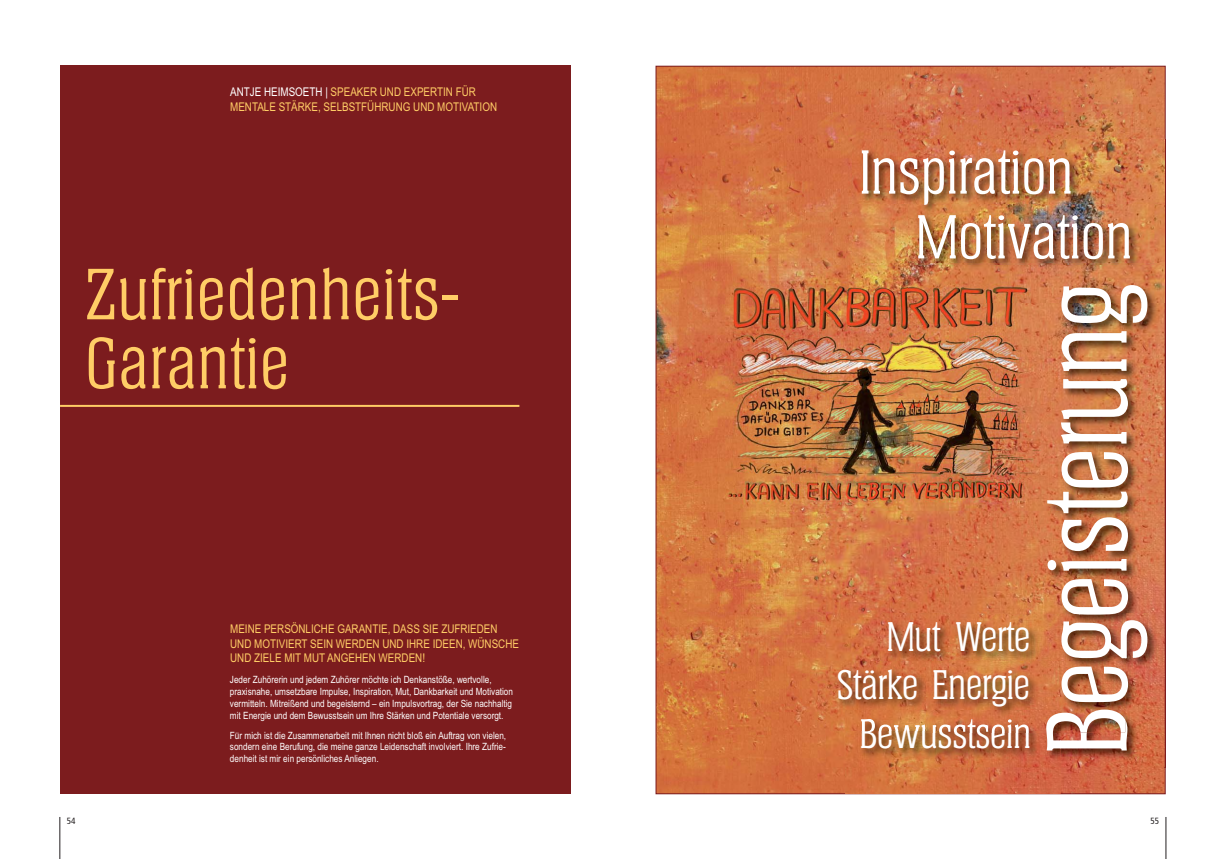
<style>
.page{position:relative;width:1225px;height:859px;background:#fff}
.page>*{position:absolute;margin:0;border:0;box-sizing:border-box;transform-origin:0 0}
.t1{font:110px "Helium Serial";color:#fff}
.t2{font:70px/69px "Helium Serial";letter-spacing:.025em;color:#ffcd66}
.t3{font:60px/64.8px "Helium Serial";letter-spacing:.01em;color:#fff}
.t4{font:40px "Helium Serial";color:#fff}
.t5{font:12px/14.4px "Arial Narrow";color:#ffcd66}
.t6{font:10px/12px "Arial Narrow";color:#fff}
.t7{font:condensed 9px "Frutiger";color:#231f20}
.s1{color:#fff}
.s2{font-family:"Calibri"}
</style>
<div class="page">
<img style="left:657px;top:68px;width:506px;height:724px">
<hr style="left:1165px;top:817px;width:1px;height:42px;background:#231f20">
<div style="left:60px;top:66px;width:510px;height:728px;background:#7c1c1e"></div>
<hr style="left:60px;top:817px;width:1px;height:42px;background:#231f20">
<hr style="left:60px;top:405px;width:459px;height:2px;background:#ffcd66">
<img style="left:826px;top:265px;width:340px;height:502px">
<img style="left:852px;top:140px;width:314px;height:123px">
<img style="left:908px;top:263px;width:256px;height:39px">
<img style="left:908px;top:204px;width:102px;height:1px">
<img style="left:880px;top:614px;width:268px;height:83px">
<img style="left:1125px;top:614px;width:22px;height:83px">
<img style="left:1060px;top:614px;width:19px;height:45px">
<img style="left:845px;top:731px;width:215px;height:63px">
<img style="left:1046px;top:732px;width:14px;height:18px">
<img style="left:830px;top:661px;width:96px;height:70px">
<img style="left:949px;top:661px;width:80px;height:1px">
<img style="left:845px;top:711px;width:81px;height:20px">
<img style="left:861px;top:719px;width:65px;height:13px">
<img style="left:926px;top:697px;width:133px;height:34px">
<img style="left:1059px;top:666px;width:66px;height:66px">
<img style="left:926px;top:731px;width:134px;height:1px">
<img style="left:1029px;top:711px;width:31px;height:20px">
<p class="t5" style="left:230px;top:86px;width:268px"><span class="s1">ANTJE HEIMSOETH |</span> SPEAKER UND EXPERTIN FÜR<br>MENTALE STÄRKE, SELBSTFÜHRUNG UND MOTIVATION</p>
<h2 class="t2" style="left:86px;top:265px;width:375px">Zufriedenheits-<br>Garantie</h2>
<p class="t5" style="left:230px;top:623px;width:290px">MEINE PERSÖNLICHE GARANTIE, DASS SIE ZUFRIEDEN<br>UND MOTIVIERT SEIN WERDEN UND IHRE IDEEN, WÜ<span class="s2">̈</span>NSCHE<br>UND ZIELE MIT MUT ANGEHEN WERDEN!</p>
<p class="t6" style="left:230px;top:675px;width:285px">Jeder Zuhörerin und jedem Zuhörer möchte ich Denkanstöße, wertvolle, praxisnahe, umsetzbare Impulse, Inspiration, Mut, Dankbarkeit und Motivation vermitteln. Mitreißend und begeisternd – ein Impulsvortrag, der Sie nachhaltig mit Energie und dem Bewusstsein um Ihre Stärken und Potentiale versorgt.</p>
<p class="t6" style="left:230px;top:730px;width:278px;text-align:justify">Fu<span class="s2">̈</span>r mich ist die Zusammenarbeit mit Ihnen nicht bloß ein Auftrag von vielen, sondern eine Berufung, die meine ganze Leidenschaft involviert. Ihre Zufrie&shy;denheit ist mir ein persönliches Anliegen.</p>
<h3 class="t3" style="left:916px;top:145px;width:217px;text-indent:-56px">Inspiration<br>Motivation</h3>
<h3 class="t4" style="left:886px;top:622px;width:145px">Mut Werte</h3>
<h3 class="t4" style="left:836px;top:669px;width:195px">Stärke Energie</h3>
<h3 class="t4" style="left:859px;top:718px;width:173px">Bewusstsein</h3>
<h1 class="t1" style="left:1045px;top:755px;width:472px;rotate:-90deg">Begeisterung</h1>
<p class="t7" style="left:67px;top:817px;width:10px">54</p>
<p class="t7" style="left:1150px;top:817px;width:10px">55</p>
</div>
